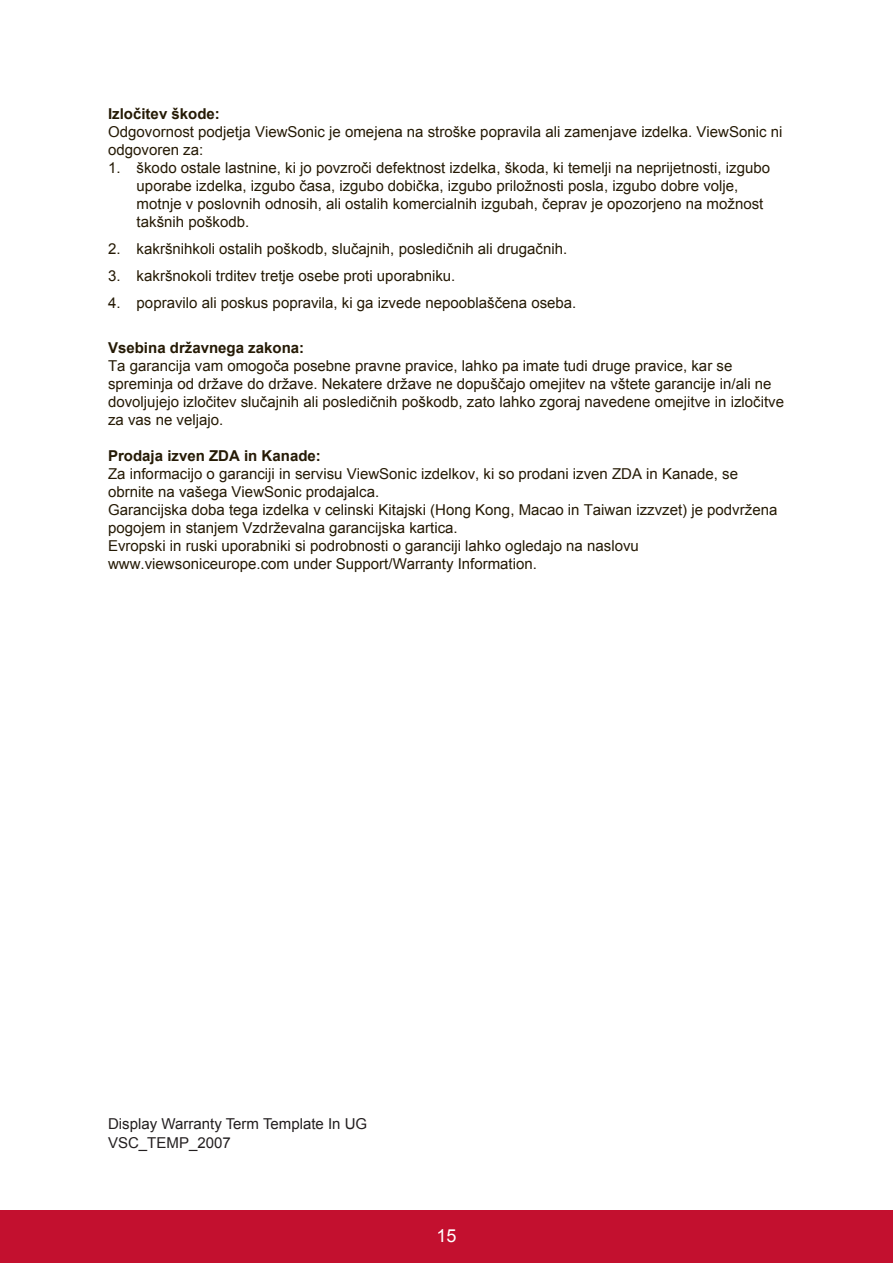
<style>
.page{position:relative;width:893px;height:1263px;background:#fff}
.page>*{position:absolute;margin:0;border:0;box-sizing:border-box;transform-origin:0 0}
.t1{font:18px "Arial";color:#fff}
.t2{font:15px/18px "Arial";color:#251a05}
.t3{font:700 15px "Arial";color:#251a05}
.t4{font:15px/19.5px "Arial";color:#231f20}
</style>
<div class="page">
<div style="left:0;top:1210px;width:892px;height:53px;background:#c3102f"></div>
<p class="t3" style="left:108px;top:104px;width:113px">Izločitev škode:</p>
<p class="t2" style="left:108px;top:123px;width:675px">Odgovornost podjetja ViewSonic je omejena na stroške popravila ali zamenjave izdelka. ViewSonic ni odgovoren za:</p>
<p class="t2" style="left:136px;top:159px;width:634px;text-indent:-28px">1. škodo ostale lastnine, ki jo povzroči defektnost izdelka, škoda, ki temelji na neprijetnosti, izgubo uporabe izdelka, izgubo časa, izgubo dobička, izgubo priložnosti posla, izgubo dobre volje, motnje v poslovnih odnosih, ali ostalih komercialnih izgubah, čeprav je opozorjeno na možnost takšnih poškodb.</p>
<p class="t2" style="left:108px;top:240px;width:460px">2. kakršnihkoli ostalih poškodb, slučajnih, posledičnih ali drugačnih.</p>
<p class="t2" style="left:108px;top:267px;width:348px">3. kakršnokoli trditev tretje osebe proti uporabniku.</p>
<p class="t2" style="left:108px;top:294px;width:469px">4. popravilo ali poskus popravila, ki ga izvede nepooblaščena oseba.</p>
<p class="t3" style="left:108px;top:338px;width:197px">Vsebina državnega zakona:</p>
<p class="t2" style="left:108px;top:357px;width:677px">Ta garancija vam omogoča posebne pravne pravice, lahko pa imate tudi druge pravice, kar se spreminja od države do države. Nekatere države ne dopuščajo omejitev na vštete garancije in/ali ne dovoljujejo izločitev slučajnih ali posledičnih poškodb, zato lahko zgoraj navedene omejitve in izločitve za vas ne veljajo.</p>
<p class="t3" style="left:108px;top:446px;width:214px">Prodaja izven ZDA in Kanade:</p>
<p class="t2" style="left:108px;top:465px;width:670px">Za informacijo o garanciji in servisu ViewSonic izdelkov, ki so prodani izven ZDA in Kanade, se obrnite na vašega ViewSonic prodajalca.<br>Garancijska doba tega izdelka v celinski Kitajski (Hong Kong, Macao in Taiwan izzvzet) je podvržena pogojem in stanjem Vzdrževalna garancijska kartica.<br>Evropski in ruski uporabniki si podrobnosti o garanciji lahko ogledajo na naslovu www.viewsoniceurope.com under Support/Warranty Information.</p>
<p class="t4" style="left:108px;top:1114px;width:260px">Display Warranty Term Template In UG<br>VSC_TEMP_2007</p>
<p class="t1" style="left:436px;top:1223px;width:22px">15</p>
</div>
